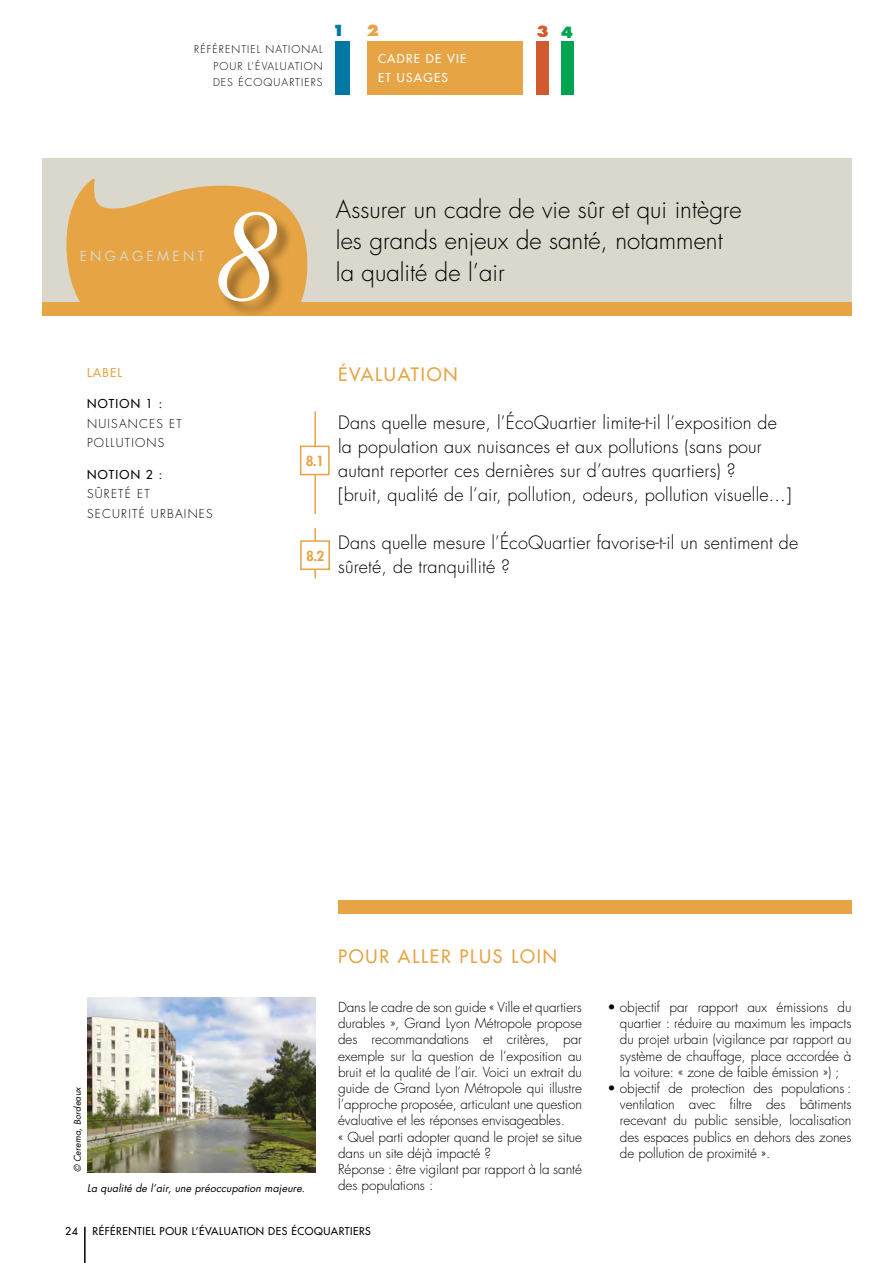
<style>
.page{position:relative;width:893px;height:1263px;background:#fff}
.page>*{position:absolute;margin:0;border:0;box-sizing:border-box;transform-origin:0 0}
.t1{font:italic 130.5px "Times New Roman";color:#fff}
.t2{font:300 24px/31.5px "Futura";color:#000}
.t3{font:300 18px/24px "Futura";letter-spacing:.01em;color:#000}
.t4{font:18px "Futura";letter-spacing:.1em;color:#e6a444}
.t5{font:800 15px "Futura";color:#d35a2f}
.t6{font:800 15px "Futura";color:#0078a4}
.t7{font:800 15px "Futura";color:#e6a444}
.t8{font:300 13.5px/16.2px "Futura";letter-spacing:-.005em;color:#000;text-align:justify}
.t9{font:13.5px "Futura";letter-spacing:.25em;color:#dad8cc}
.t10{font:800 13.5px "Futura";color:#e6a444}
.t11{font:300 12px/19.5px "Futura";letter-spacing:.1em;color:#000}
.t12{font:12px/19.5px "Futura";letter-spacing:.1em;color:#fff}
.t13{font:12px "Futura";letter-spacing:.1em;color:#000}
.t14{font:12px "Futura";letter-spacing:.1em;color:#e6a444}
.t15{font:300 10.5px/16.5px "Futura";letter-spacing:.1em;color:#000;text-align:justify}
.t16{font:10.5px "Futura";letter-spacing:.05em;color:#000}
.t17{font:italic 10.5px "Futura";letter-spacing:.01em;color:#000}
.t18{font:italic 9px "Futura";letter-spacing:.01em;color:#000}
.s1{color:#00a352}
</style>
<div class="page">
<div style="left:367px;top:41px;width:155px;height:54px;background:#e6a444"></div>
<div style="left:536px;top:41px;width:13px;height:54px;background:#d35a2f"></div>
<div style="left:561px;top:41px;width:12px;height:54px;background:#00a352"></div>
<div style="left:336px;top:41px;width:14px;height:54px;background:#0078a4"></div>
<div style="left:42px;top:158px;width:809px;height:151px;background:#dad8cc"></div>
<div style="left:42px;top:302px;width:809px;height:14px;background:#e6a444"></div>
<div style="left:338px;top:900px;width:513px;height:14px;background:#e6a444"></div>
<svg style="left:66px;top:178px;width:242px;height:124px;fill:#e6a444"></svg>
<div style="left:219px;top:213px;width:75px;height:105px;background:#000;opacity:.38"></div>
<hr style="left:84px;top:1227px;width:2px;height:36px;background:#000">
<hr style="left:314px;top:411px;width:2px;height:167px;background:#e6a444">
<div style="left:301px;top:446px;width:28px;height:29px;background:#fff"></div>
<div style="left:300px;top:446px;width:30px;height:29px;border:2px solid #e6a444"></div>
<div style="left:301px;top:541px;width:28px;height:28px;background:#fff"></div>
<div style="left:300px;top:540px;width:30px;height:30px;border:2px solid #e6a444"></div>
<div style="left:301px;top:514px;width:30px;height:14px;background:#fff"></div>
<img style="left:87px;top:998px;width:229px;height:174px">
<p class="t15" style="left:213px;top:41px;width:111px;text-indent:-19px">RÉFÉRENTIEL NATIONAL POUR L’ÉVALUATION DES ÉCOQUARTIERS</p>
<p class="t6" style="left:332px;top:21px;width:14px">1</p>
<p class="t7" style="left:366px;top:21px;width:14px">2</p>
<p class="t5" style="left:537px;top:22px;width:38px">3 <span class="s1">4</span></p>
<p class="t12" style="left:378px;top:48px;width:90px">CADRE DE VIE<br>ET USAGES</p>
<p class="t9" style="left:80px;top:248px;width:126px">ENGAGEMENT</p>
<h1 class="t1" style="left:213px;top:166px;width:67px">8</h1>
<p class="t14" style="left:87px;top:365px;width:37px">LABEL</p>
<p class="t13" style="left:87px;top:396px;width:77px">NOTION 1 :</p>
<p class="t11" style="left:87px;top:414px;width:96px">NUISANCES ET<br>POLLUTIONS</p>
<p class="t13" style="left:87px;top:467px;width:77px">NOTION 2 :</p>
<p class="t11" style="left:87px;top:484px;width:127px">SÛRETÉ ET<br>SECURITÉ URBAINES</p>
<h2 class="t2" style="left:336px;top:194px;width:407px">Assurer un cadre de vie sûr et qui intègre les grands enjeux de santé, notamment la qualité de l’air</h2>
<p class="t10" style="left:306px;top:452px;width:20px">8.1</p>
<p class="t10" style="left:306px;top:547px;width:20px">8.2</p>
<h3 class="t4" style="left:338px;top:363px;width:121px">ÉVALUATION</h3>
<p class="t3" style="left:338px;top:411px;width:455px">Dans quelle mesure, l’ÉcoQuartier limite-t-il l’exposition de la population aux nuisances et aux pollutions (sans pour autant reporter ces dernières sur d’autres quartiers) ?<br>[bruit, qualité de l’air, pollution, odeurs, pollution visuelle...]</p>
<h3 class="t3" style="left:338px;top:531px;width:462px">Dans quelle mesure l’ÉcoQuartier favorise-t-il un sentiment de sûreté, de tranquillité ?</h3>
<p class="t18" style="left:72px;top:1172px;width:87px;rotate:-90deg">© Cerema, Bordeaux</p>
<p class="t17" style="left:87px;top:1182px;width:220px">La qualité de l’air, une préoccupation majeure.</p>
<h3 class="t4" style="left:338px;top:945px;width:220px">POUR ALLER PLUS LOIN</h3>
<p class="t8" style="left:338px;top:999px;width:245px;text-align:left">Dans le cadre de son guide « Ville et quartiers durables », Grand Lyon Métropole propose des recommandations et critères, par exemple sur la question de l’exposition au bruit et la qualité de l’air. Voici un extrait du guide de Grand Lyon Métropole qui illustre l’approche proposée, articulant une question évaluative et les réponses envisageables.<br>« Quel parti adopter quand le projet se situe dans un site déjà impacté ?<br>Réponse : être vigilant par rapport à la santé des populations :</p>
<p class="t8" style="left:620px;top:999px;width:233px;text-indent:-12px">• objectif par rapport aux émissions du quartier : réduire au maximum les impacts du projet urbain (vigilance par rapport au système de chauffage, place accordée à la voiture: « zone de faible émission ») ;</p>
<p class="t8" style="left:620px;top:1080px;width:233px;text-indent:-12px">• objectif de protection des populations : ventilation avec filtre des bâtiments recevant du public sensible, localisation des espaces publics en dehors des zones de pollution de proximité ».</p>
<p class="t16" style="left:65px;top:1224px;width:14px">24</p>
<p class="t16" style="left:93px;top:1224px;width:280px">RÉFÉRENTIEL POUR L’ÉVALUATION DES ÉCOQUARTIERS</p>
</div>
